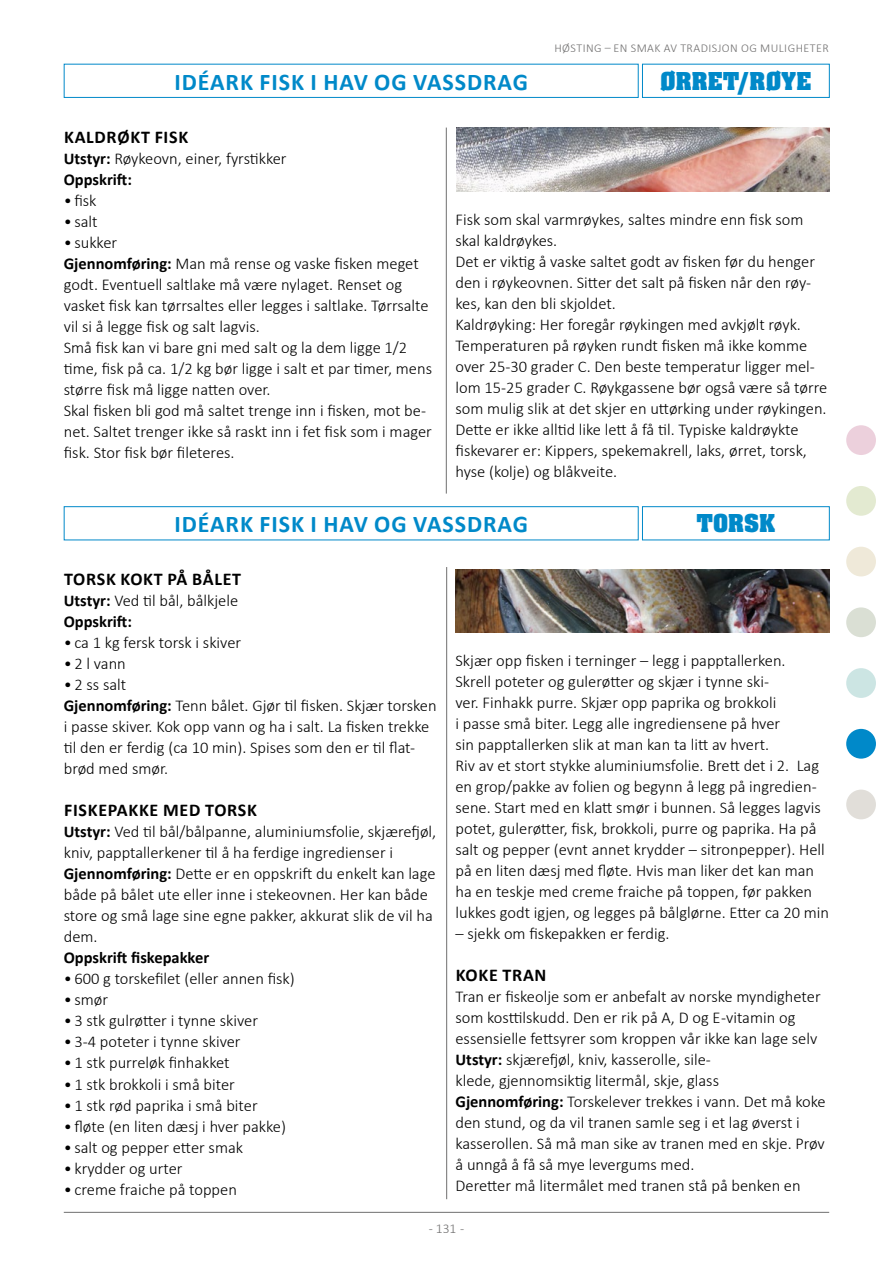
<style>
.page{position:relative;width:893px;height:1263px;background:#fff}
.page>*{position:absolute;margin:0;border:0;box-sizing:border-box;transform-origin:0 0}
.t1{font:700 24px "Calibri";letter-spacing:.04em;color:#0089c9}
.t2{font:700 21px "Aachen Std";letter-spacing:.005em;color:#0089c9}
.t3{font:700 18px "Calibri";letter-spacing:.04em;color:#000}
.t4{font:300 16.5px/21px "Calibri";color:#000}
.t5{font:700 16.5px "Calibri";color:#000}
.t6{font:300 13.5px "Calibri";color:#706f6f}
.t7{font:300 12px "Calibri";letter-spacing:.04em;color:#706f6f}
.s1{font-weight:700}
</style>
<div class="page">
<div style="left:846px;top:729px;width:30px;height:30px;background:#0089c9;border-radius:50%"></div>
<hr style="left:64px;top:1212px;width:765px;height:1px;background:#706f6f">
<hr style="left:446px;top:128px;width:1px;height:366px;background:#706f6f">
<hr style="left:446px;top:567px;width:1px;height:632px;background:#706f6f">
<div style="left:642px;top:506px;width:188px;height:34px;border:1px solid #0089c9"></div>
<div style="left:642px;top:64px;width:188px;height:34px;border:1px solid #0089c9"></div>
<div style="left:64px;top:506px;width:575px;height:34px;border:1px solid #0089c9"></div>
<div style="left:64px;top:64px;width:575px;height:34px;border:1px solid #0089c9"></div>
<svg style="left:846px;top:789px;width:30px;height:31px"></svg>
<svg style="left:846px;top:425px;width:30px;height:273px"></svg>
<img style="left:456px;top:128px;width:374px;height:63px">
<img style="left:455px;top:569px;width:374px;height:64px">
<h1 class="t1" style="left:174px;top:65px;width:355px">IDÉARK FISK I HAV OG VASSDRAG</h1>
<p class="t7" style="left:554px;top:40px;width:276px">HØSTING – EN SMAK AV TRADISJON OG MULIGHETER</p>
<p class="t2" style="left:661px;top:66px;width:152px">ØRRET/RØYE</p>
<p class="t3" style="left:64px;top:125px;width:126px">KALDRØKT FISK</p>
<p class="t4" style="left:64px;top:148px;width:224px"><span class="s1">Utstyr:</span> Røykeovn, einer, fyrstikker<br><span class="s1">Oppskrift:</span></p>
<p class="t4" style="left:64px;top:190px;width:34px">• fisk</p>
<p class="t4" style="left:64px;top:211px;width:35px">• salt</p>
<p class="t4" style="left:64px;top:232px;width:370px">• sukker<br><span class="s1">Gjennomføring:</span> Man må rense og vaske fisken meget godt. Eventuell saltlake må være nylaget. Renset og vasket fisk kan tørrsaltes eller legges i saltlake. Tørrsalte vil si å legge fisk og salt lagvis.<br>Små fisk kan vi bare gni med salt og la dem ligge 1/2 time, fisk på ca. 1/2 kg bør ligge i salt et par timer, mens større fisk må ligge natten over.<br>Skal fisken bli god må saltet trenge inn i fisken, mot be&shy;net. Saltet trenger ikke så raskt inn i fet fisk som i mager fisk. Stor fisk bør fileteres.</p>
<p class="t4" style="left:455px;top:209px;width:373px">Fisk som skal varmrøykes, saltes mindre enn fisk som skal kaldrøykes.<br>Det er viktig å vaske saltet godt av fisken før du henger den i røykeovnen. Sitter det salt på fisken når den røy&shy;kes, kan den bli skjoldet.<br>Kaldrøyking: Her foregår røykingen med avkjølt røyk.<br>Temperaturen på røyken rundt fisken må ikke komme over 25-30 grader C. Den beste temperatur ligger mel&shy;lom 15-25 grader C. Røykgassene bør også være så tørre som mulig slik at det skjer en uttørking under røykingen.<br>Dette er ikke alltid like lett å få til. Typiske kaldrøykte fiskevarer er: Kippers, spekemakrell, laks, ørret, torsk, hyse (kolje) og blåkveite.</p>
<h1 class="t1" style="left:174px;top:507px;width:355px">IDÉARK FISK I HAV OG VASSDRAG</h1>
<p class="t2" style="left:697px;top:508px;width:80px">TORSK</p>
<p class="t3" style="left:64px;top:566px;width:179px">TORSK KOKT PÅ BÅLET</p>
<p class="t4" style="left:64px;top:590px;width:176px"><span class="s1">Utstyr:</span> Ved til bål, bålkjele<br><span class="s1">Oppskrift:</span></p>
<p class="t4" style="left:64px;top:632px;width:179px">• ca 1 kg fersk torsk i skiver</p>
<p class="t4" style="left:64px;top:653px;width:64px">• 2 l vann</p>
<p class="t4" style="left:64px;top:674px;width:374px">• 2 ss salt<br><span class="s1">Gjennomføring:</span> Tenn bålet. Gjør til fisken. Skjær torsken i passe skiver. Kok opp vann og ha i salt. La fisken trekke til den er ferdig (ca 10 min). Spises som den er til flat&shy;brød med smør.</p>
<p class="t3" style="left:64px;top:798px;width:194px">FISKEPAKKE MED TORSK</p>
<p class="t4" style="left:64px;top:821px;width:374px"><span class="s1">Utstyr:</span> Ved til bål/bålpanne, aluminiumsfolie, skjærefjøl, kniv, papptallerkener til å ha ferdige ingredienser i <span class="s1">Gjennomføring:</span> Dette er en oppskrift du enkelt kan lage både på bålet ute eller inne i stekeovnen. Her kan både store og små lage sine egne pakker, akkurat slik de vil ha dem.</p>
<p class="t5" style="left:64px;top:946px;width:147px">Oppskrift fiskepakker</p>
<p class="t4" style="left:64px;top:968px;width:233px">• 600 g torskefilet (eller annen fisk)</p>
<p class="t4" style="left:64px;top:989px;width:46px">• smør</p>
<p class="t4" style="left:64px;top:1010px;width:196px">• 3 stk gulrøtter i tynne skiver</p>
<p class="t4" style="left:64px;top:1031px;width:178px">• 3-4 poteter i tynne skiver</p>
<p class="t4" style="left:64px;top:1052px;width:167px">• 1 stk purreløk finhakket</p>
<p class="t4" style="left:64px;top:1073px;width:173px">• 1 stk brokkoli i små biter</p>
<p class="t4" style="left:64px;top:1094px;width:195px">• 1 stk rød paprika i små biter</p>
<p class="t4" style="left:64px;top:1115px;width:224px">• fløte (en liten dæsj i hver pakke)</p>
<p class="t4" style="left:64px;top:1136px;width:181px">• salt og pepper etter smak</p>
<p class="t4" style="left:64px;top:1157px;width:120px">• krydder og urter</p>
<p class="t4" style="left:64px;top:1178px;width:175px">• creme fraiche på toppen</p>
<p class="t4" style="left:455px;top:650px;width:375px">Skjær opp fisken i terninger – legg i papptallerken.<br>Skrell poteter og gulerøtter og skjær i tynne ski-<br>ver. Finhakk purre. Skjær opp paprika og brokkoli<br>i passe små biter. Legg alle ingrediensene på hver<br>sin papptallerken slik at man kan ta litt av hvert.<br>Riv av et stort stykke aluminiumsfolie. Brett det i 2. Lag en grop/pakke av folien og begynn å legg på ingredien&shy;sene. Start med en klatt smør i bunnen. Så legges lagvis potet, gulerøtter, fisk, brokkoli, purre og paprika. Ha på salt og pepper (evnt annet krydder – sitronpepper). Hell på en liten dæsj med fløte. Hvis man liker det kan man ha en teskje med creme fraiche på toppen, før pakken lukkes godt igjen, og legges på bålglørne. Etter ca 20 min</p>
<p class="t4" style="left:455px;top:923px;width:216px">– sjekk om fiskepakken er ferdig.</p>
<p class="t3" style="left:456px;top:962px;width:92px">KOKE TRAN</p>
<p class="t4" style="left:455px;top:986px;width:372px">Tran er fiskeolje som er anbefalt av norske myndigheter som kosttilskudd. Den er rik på A, D og E -vitamin og essensielle fettsyrer som kroppen vår ikke kan lage selv <span class="s1">Utstyr:</span> skjærefjøl, kniv, kasserolle, sile-<br>klede, gjennomsiktig litermål, skje, glass <span class="s1">Gjennomføring:</span> Torskelever trekkes i vann. Det må koke den stund, og da vil tranen samle seg i et lag øverst i kasserollen. Så må man sike av tranen med en skje. Prøv å unngå å få så mye levergums med.<br>Deretter må litermålet med tranen stå på benken en</p>
<p class="t6" style="left:429px;top:1220px;width:37px">- 131 -</p>
</div>
